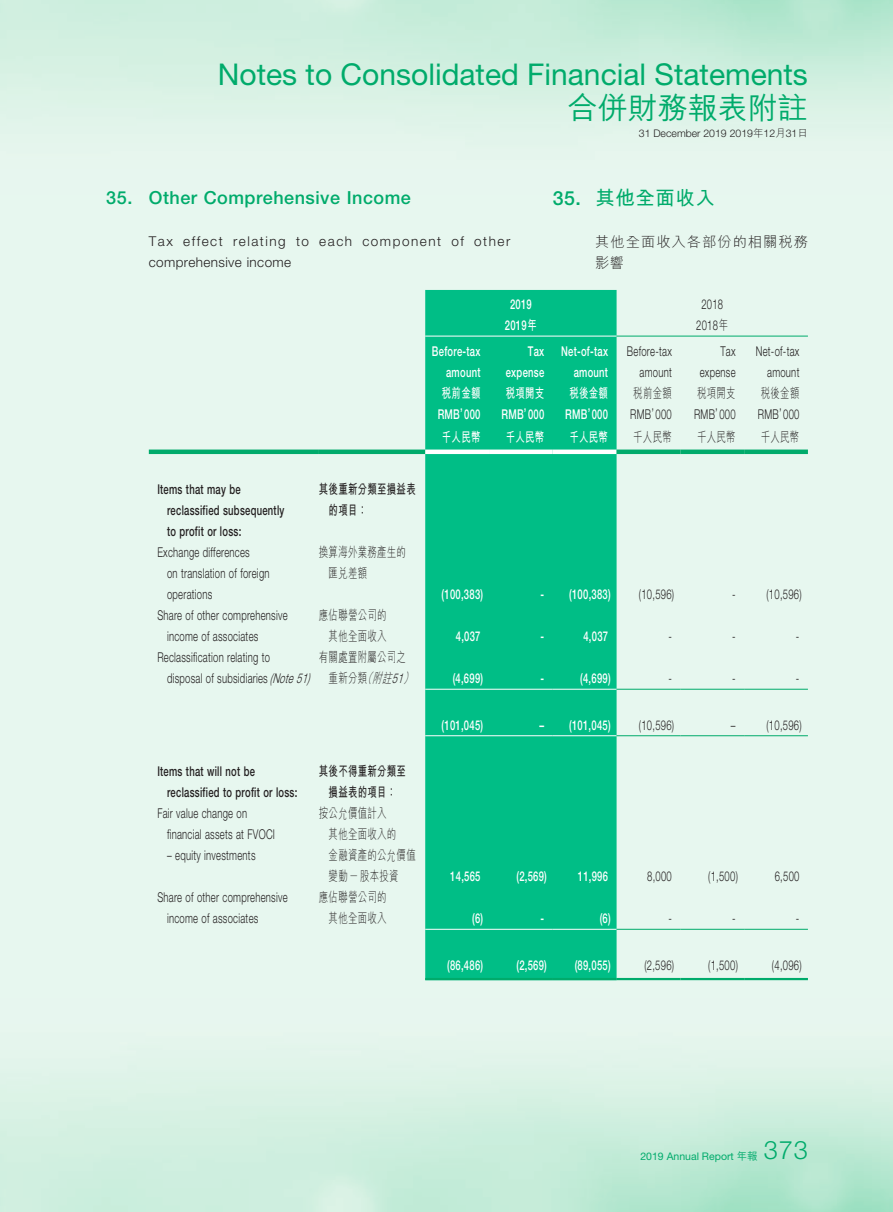
<style>
.page{position:relative;width:893px;height:1212px;background:#fff}
.page>*{position:absolute;margin:0;border:0;box-sizing:border-box;transform-origin:0 0}
.t1{font:30px "Helvetica Neue LT Std";color:#00ab6b}
.t2{font:500 30px "M Hei HK";color:#00ab6b}
.t3{font:300 25.5px "Helvetica Neue LT Std";color:#00ab6b}
.t4{font:700 19.5px "M Hei HK";letter-spacing:.03em;color:#00ab6b}
.t5{font:500 18px "Helvetica Neue LT Std";letter-spacing:.03em;color:#00ab6b}
.t6{font:300 14.25px/21px "M Hei HK";letter-spacing:.07em;color:#231f20}
.t7{font:300 13.5px/21px "Helvetica Neue LT Std";letter-spacing:.03em;color:#231f20;scale:.7 1}
.t8{font:500 13.5px/21px "Helvetica Neue LT Std";letter-spacing:.03em;color:#fff;text-align:right;scale:.7 1}
.t9{font:300 13.5px/21px "M Hei HK";letter-spacing:.03em;color:#231f20;scale:.7 1}
.t10{font:500 13.5px/21px "Helvetica Neue LT Std";letter-spacing:.03em;color:#231f20;scale:.7 1}
.t11{font:300 13.5px/21px "Helvetica Neue LT Std";letter-spacing:.115em;color:#231f20}
.t12{font:700 13.5px/21px "M Hei HK";letter-spacing:.03em;color:#231f20;scale:.7 1}
.t13{font:700 13.5px "M Hei HK";letter-spacing:.03em;color:#fff;scale:.7 1}
.t14{font:300 10.5px "Helvetica Neue LT Std";color:#231f20}
.t15{font:10.5px "Helvetica Neue LT Std";color:#00ab6b}
.s1{font-family:"M Hei HK"}
.s2{font-family:"Helvetica Neue LT Std";font-weight:500}
.s3{font-family:"M Hei HK";font-weight:700}
.s4{font-style:italic}
.s5{font-family:"Helvetica Neue LT Std";font-style:italic}
.s6{font-family:"M Hei HK";font-weight:500}
</style>
<div class="page">
<svg style="left:425px;top:290px;width:192px;height:688px;background:#09c08a"></svg>
<hr style="left:425px;top:336px;width:192px;height:1px;background:#fff">
<hr style="left:617px;top:336px;width:191px;height:1px;background:#00ab6b">
<div style="left:149px;top:449px;width:170px;height:5px;background:#00ab6b"></div>
<div style="left:319px;top:449px;width:106px;height:5px;background:#00ab6b"></div>
<div style="left:425px;top:449px;width:64px;height:5px;background:#fff"></div>
<div style="left:489px;top:449px;width:64px;height:5px;background:#fff"></div>
<div style="left:553px;top:449px;width:64px;height:5px;background:#fff"></div>
<div style="left:617px;top:449px;width:63px;height:5px;background:#00ab6b"></div>
<div style="left:680px;top:449px;width:64px;height:5px;background:#00ab6b"></div>
<div style="left:744px;top:449px;width:64px;height:5px;background:#00ab6b"></div>
<hr style="left:425px;top:689px;width:64px;height:1px;background:#fff">
<hr style="left:489px;top:689px;width:64px;height:1px;background:#fff">
<hr style="left:553px;top:689px;width:64px;height:1px;background:#fff">
<hr style="left:617px;top:689px;width:63px;height:1px;background:#00ab6b">
<hr style="left:680px;top:689px;width:64px;height:1px;background:#00ab6b">
<hr style="left:744px;top:689px;width:64px;height:1px;background:#00ab6b">
<hr style="left:425px;top:735px;width:64px;height:1px;background:#fff">
<hr style="left:489px;top:735px;width:64px;height:1px;background:#fff">
<hr style="left:553px;top:735px;width:64px;height:1px;background:#fff">
<hr style="left:617px;top:735px;width:63px;height:1px;background:#00ab6b">
<hr style="left:680px;top:735px;width:64px;height:1px;background:#00ab6b">
<hr style="left:744px;top:735px;width:64px;height:1px;background:#00ab6b">
<hr style="left:425px;top:929px;width:64px;height:1px;background:#fff">
<hr style="left:489px;top:929px;width:64px;height:1px;background:#fff">
<hr style="left:553px;top:929px;width:64px;height:1px;background:#fff">
<hr style="left:617px;top:929px;width:63px;height:1px;background:#00ab6b">
<hr style="left:680px;top:929px;width:64px;height:1px;background:#00ab6b">
<hr style="left:744px;top:929px;width:64px;height:1px;background:#00ab6b">
<hr style="left:425px;top:978px;width:64px;height:2px;background:#00ab6b">
<hr style="left:489px;top:978px;width:64px;height:2px;background:#00ab6b">
<hr style="left:553px;top:978px;width:64px;height:2px;background:#00ab6b">
<hr style="left:617px;top:978px;width:63px;height:2px;background:#00ab6b">
<hr style="left:680px;top:978px;width:64px;height:2px;background:#00ab6b">
<hr style="left:744px;top:978px;width:64px;height:2px;background:#00ab6b">
<h1 class="t1" style="left:218px;top:57px;width:592px">Notes to Consolidated Financial Statements</h1>
<h1 class="t2" style="left:568px;top:86px;width:241px">合併財務報表附註</h1>
<h3 class="t5" style="left:106px;top:187px;width:306px">35. Other Comprehensive Income</h3>
<p class="t11" style="left:149px;top:231px;width:363px">Tax effect relating to each component of other comprehensive income</p>
<p class="t14" style="left:639px;top:127px;width:171px">31 December 2019 2019<span class="s1">年</span>12<span class="s1">月</span>31<span class="s1">日</span></p>
<h3 class="t4" style="left:553px;top:184px;width:164px"><span class="s2">35.</span> 其他全面收入</h3>
<p class="t6" style="left:595px;top:231px;width:214px">其他全面收入各部份的相關稅務影響</p>
<p class="t8" style="left:510px;top:294px;width:33px">2019</p>
<p class="t7" style="left:701px;top:294px;width:33px">2018</p>
<p class="t8" style="left:505px;top:315px;width:47px">2019<span class="s3">年</span></p>
<p class="t7" style="left:696px;top:315px;width:47px">2018<span class="s1">年</span></p>
<p class="t10" style="left:167px;top:479px;width:169px;text-indent:-10px">Items that may be reclassified subsequently to profit or loss:</p>
<p class="t12" style="left:329px;top:478px;width:126px;text-indent:-10px">其後重新分類至損益表的項目：</p>
<p class="t7" style="left:167px;top:542px;width:148px;text-indent:-10px">Exchange differences<br>on translation of foreign operations</p>
<p class="t9" style="left:329px;top:542px;width:112px;text-indent:-10px">換算海外業務產生的匯兌差額</p>
<p class="t7" style="left:167px;top:605px;width:174px;text-indent:-10px">Share of other comprehensive income of associates</p>
<p class="t9" style="left:319px;top:605px;width:98px;text-align:right">應佔聯營公司的其他全面收入</p>
<p class="t7" style="left:167px;top:647px;width:207px;text-indent:-10px">Reclassification relating to<br>disposal of subsidiaries <span class="s4">(Note51)</span></p>
<p class="t9" style="left:329px;top:647px;width:126px;text-indent:-10px">有關處置附屬公司之重新分類<span class="s4">（附註</span><span class="s5">51</span><span class="s4">）</span></p>
<p class="t10" style="left:167px;top:761px;width:188px;text-indent:-10px">Items that will not be reclassified to profit or loss:</p>
<p class="t12" style="left:319px;top:760px;width:126px;text-align:center">其後不得重新分類至損益表的項目：</p>
<p class="t7" style="left:167px;top:803px;width:156px;text-indent:-10px">Fair value change on financial assets at FVOCI</p>
<p class="t7" style="left:167px;top:845px;width:128px">– equity investments</p>
<p class="t9" style="left:329px;top:803px;width:126px;text-indent:-10px">按公允價值計入<br>其他全面收入的<br>金融資產的公允價值變動－股本投資</p>
<p class="t7" style="left:167px;top:887px;width:174px;text-indent:-10px">Share of other comprehensive income of associates</p>
<p class="t9" style="left:319px;top:887px;width:98px;text-align:right">應佔聯營公司的其他全面收入</p>
<p class="t8" style="left:432px;top:340px;width:71px">Before-tax amount</p>
<p class="t8" style="left:506px;top:340px;width:57px">Tax expense</p>
<p class="t8" style="left:561px;top:340px;width:69px">Net-of-tax amount</p>
<p class="t7" style="left:627px;top:340px;width:66px;text-align:right">Before-tax amount</p>
<p class="t7" style="left:700px;top:340px;width:53px;text-align:right">Tax expense</p>
<p class="t7" style="left:756px;top:340px;width:64px;text-align:right">Net-of-tax amount</p>
<p class="t13" style="left:442px;top:383px;width:57px">稅前金額</p>
<p class="t13" style="left:506px;top:383px;width:57px">稅項開支</p>
<p class="t13" style="left:569px;top:383px;width:57px">稅後金額</p>
<p class="t9" style="left:633px;top:382px;width:57px">稅前金額</p>
<p class="t9" style="left:697px;top:382px;width:57px">稅項開支</p>
<p class="t9" style="left:761px;top:382px;width:57px">稅後金額</p>
<p class="t8" style="left:438px;top:403px;width:63px">RMB’ 000</p>
<p class="t8" style="left:501px;top:403px;width:63px">RMB’ 000</p>
<p class="t8" style="left:565px;top:403px;width:63px">RMB’ 000</p>
<p class="t7" style="left:630px;top:403px;width:61px">RMB’ 000</p>
<p class="t7" style="left:694px;top:403px;width:61px">RMB’ 000</p>
<p class="t7" style="left:758px;top:403px;width:61px">RMB’ 000</p>
<p class="t13" style="left:442px;top:427px;width:57px">千人民幣</p>
<p class="t13" style="left:506px;top:427px;width:57px">千人民幣</p>
<p class="t13" style="left:569px;top:427px;width:57px">千人民幣</p>
<p class="t9" style="left:633px;top:426px;width:57px">千人民幣</p>
<p class="t9" style="left:697px;top:426px;width:57px">千人民幣</p>
<p class="t9" style="left:761px;top:426px;width:57px">千人民幣</p>
<p class="t8" style="left:442px;top:584px;width:61px">(100,383)</p>
<p class="t8" style="left:541px;top:584px;width:102px">- (100,383)</p>
<p class="t7" style="left:639px;top:584px;width:52px">(10,596)</p>
<p class="t7" style="left:732px;top:584px;width:101px">- (10,596)</p>
<p class="t8" style="left:456px;top:626px;width:37px">4,037</p>
<p class="t8" style="left:541px;top:626px;width:7px">-</p>
<p class="t8" style="left:583px;top:626px;width:37px">4,037</p>
<p class="t7" style="left:668px;top:626px;width:6px">-</p>
<p class="t7" style="left:732px;top:626px;width:6px">-</p>
<p class="t7" style="left:796px;top:626px;width:6px">-</p>
<p class="t8" style="left:453px;top:668px;width:45px">(4,699)</p>
<p class="t8" style="left:541px;top:668px;width:7px">-</p>
<p class="t8" style="left:580px;top:668px;width:45px">(4,699)</p>
<p class="t7" style="left:668px;top:668px;width:6px">-</p>
<p class="t7" style="left:732px;top:668px;width:6px">-</p>
<p class="t7" style="left:796px;top:668px;width:6px">-</p>
<p class="t8" style="left:442px;top:714px;width:61px">(101,045)</p>
<p class="t8" style="left:540px;top:714px;width:103px">– (101,045)</p>
<p class="t7" style="left:639px;top:714px;width:52px">(10,596)</p>
<p class="t7" style="left:731px;top:714px;width:103px">– (10,596)</p>
<p class="t8" style="left:450px;top:866px;width:45px">14,565</p>
<p class="t8" style="left:516px;top:866px;width:45px">(2,569)</p>
<p class="t8" style="left:578px;top:866px;width:45px">11,996</p>
<p class="t7" style="left:647px;top:866px;width:37px">8,000</p>
<p class="t7" style="left:708px;top:866px;width:44px">(1,500)</p>
<p class="t7" style="left:775px;top:866px;width:37px">6,500</p>
<p class="t8" style="left:472px;top:908px;width:17px">(6)</p>
<p class="t8" style="left:541px;top:908px;width:7px">-</p>
<p class="t8" style="left:600px;top:908px;width:17px">(6)</p>
<p class="t7" style="left:668px;top:908px;width:6px">-</p>
<p class="t7" style="left:732px;top:908px;width:6px">-</p>
<p class="t7" style="left:796px;top:908px;width:6px">-</p>
<p class="t8" style="left:447px;top:954px;width:53px">(86,486)</p>
<p class="t8" style="left:516px;top:954px;width:45px">(2,569)</p>
<p class="t8" style="left:575px;top:954px;width:53px">(89,055)</p>
<p class="t7" style="left:644px;top:954px;width:44px">(2,596)</p>
<p class="t7" style="left:708px;top:954px;width:44px">(1,500)</p>
<p class="t7" style="left:772px;top:954px;width:44px">(4,096)</p>
<p class="t15" style="left:640px;top:1149px;width:119px">2019 Annual Report <span class="s6">年報</span></p>
<h2 class="t3" style="left:764px;top:1134px;width:45px">373</h2>
</div>
